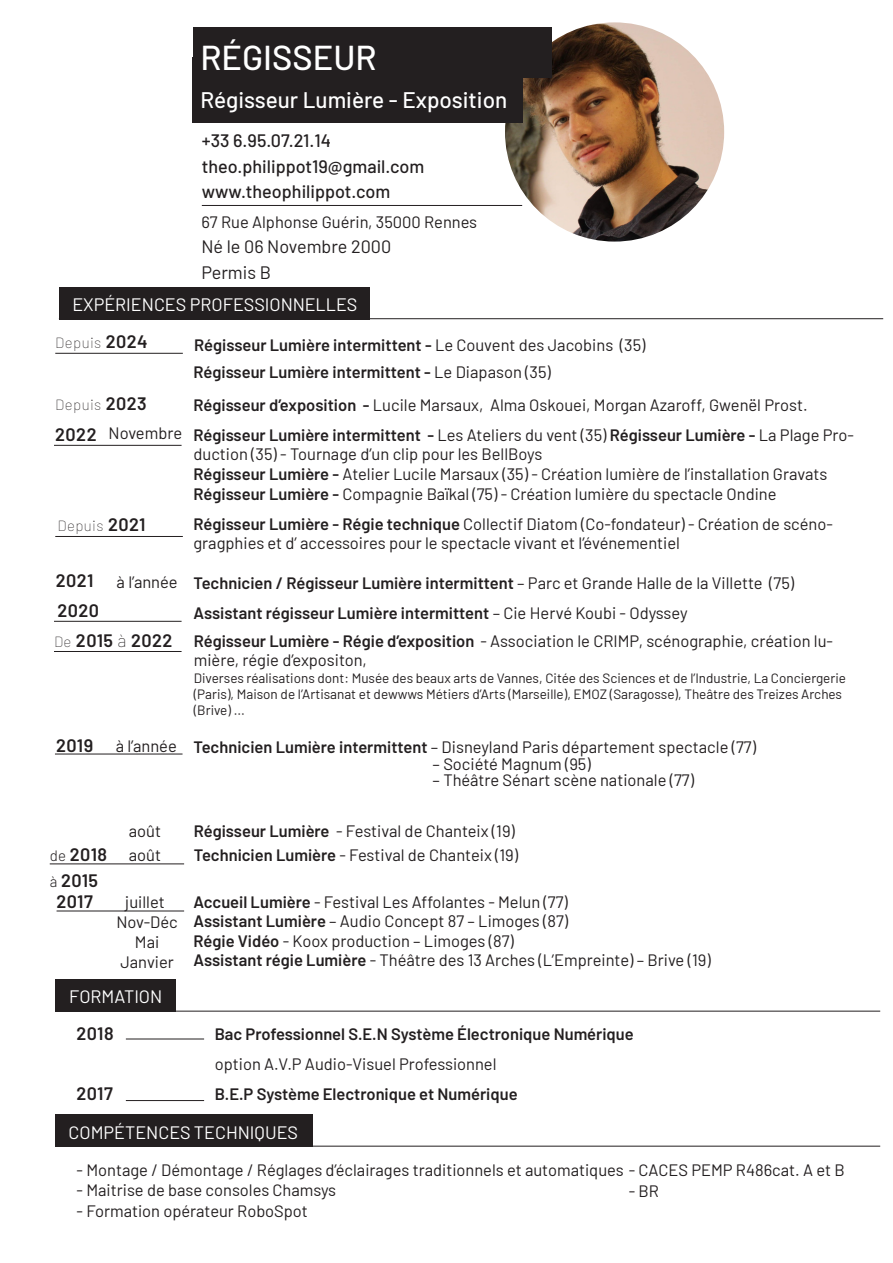
<style>
.page{position:relative;width:893px;height:1263px;background:#fff}
.page>*{position:absolute;margin:0;border:0;box-sizing:border-box;transform-origin:0 0}
.t1{font:500 34.5px "Barlow";color:#fff}
.t2{font:500 22.5px "Barlow";color:#fff}
.t3{font:500 18px "Barlow";color:#231f20}
.t4{font:18px "Barlow";color:#fff}
.t5{font:600 18px "Barlow";letter-spacing:.025em;color:#231f20}
.t6{font:18px "Barlow";color:#231f20}
.Poste{font:16.5px/19.8px "Barlow";color:#231f20}
.t7{font:600 16.5px "Barlow";color:#231f20}
.description_poste{font:16.5px "Barlow";color:#231f20}
.t8{font:100 15px "Barlow";letter-spacing:.025em;color:#231f20}
.Poste-2{font:13.5px/16.2px "Barlow";color:#231f20}
.s1{font-weight:600;font-size:18px}
.s2{font-weight:400}
.s3{font-weight:600}
.s4{font-weight:100;font-size:15px}
.s5{font-weight:100}
.s6{font-weight:300;font-size:15px}
</style>
<div class="page">
<img style="left:505px;top:22px;width:219px;height:220px;border-radius:110px">
<div style="left:193px;top:28px;width:359px;height:50px;background:#231f20"></div>
<div style="left:193px;top:57px;width:330px;height:65px;background:#231f20"></div>
<div style="left:59px;top:287px;width:310px;height:32px;background:#231f20"></div>
<hr style="left:59px;top:318px;width:824px;height:1px;background:#231f20">
<div style="left:55px;top:979px;width:121px;height:32px;background:#231f20"></div>
<hr style="left:55px;top:1011px;width:825px;height:1px;background:#231f20">
<hr style="left:126px;top:1039px;width:78px;height:1px;background:#231f20">
<hr style="left:126px;top:1100px;width:78px;height:1px;background:#231f20">
<hr style="left:54px;top:651px;width:128px;height:1px;background:#231f20">
<hr style="left:55px;top:754px;width:128px;height:1px;background:#231f20">
<hr style="left:57px;top:911px;width:127px;height:1px;background:#231f20">
<hr style="left:50px;top:864px;width:134px;height:1px;background:#231f20">
<hr style="left:202px;top:205px;width:320px;height:1px;background:#231f20">
<hr style="left:54px;top:621px;width:128px;height:1px;background:#231f20">
<hr style="left:55px;top:536px;width:128px;height:1px;background:#231f20">
<hr style="left:55px;top:353px;width:128px;height:1px;background:#231f20">
<hr style="left:54px;top:445px;width:128px;height:1px;background:#231f20">
<div style="left:55px;top:1114px;width:258px;height:32px;background:#231f20"></div>
<hr style="left:55px;top:1146px;width:825px;height:1px;background:#231f20">
<p class="t1" style="left:200px;top:32px;width:178px">RÉGISSEUR</p>
<p class="t2" style="left:200px;top:83px;width:308px">Régisseur Lumière - Exposition</p>
<p class="t3" style="left:202px;top:128px;width:131px">+33 6.95.07.21.14</p>
<p class="t3" style="left:202px;top:153px;width:224px">theo.philippot19@gmail.com</p>
<p class="t3" style="left:202px;top:179px;width:190px">www.theophilippot.com</p>
<p class="Poste" style="left:201px;top:211px;width:277px">67 Rue Alphonse Guérin, 35000 Rennes</p>
<p class="t6" style="left:201px;top:234px;width:191px">Né le 06 Novembre 2000</p>
<p class="t6" style="left:201px;top:259px;width:71px">Permis B</p>
<p class="t4" style="left:72px;top:292px;width:286px">EXPÉRIENCES PROFESSIONNELLES</p>
<p class="t8" style="left:55px;top:332px;width:94px">Depuis <span class="s1">2024</span></p>
<p class="t7" style="left:194px;top:332px;width:453px">Régisseur Lumière intermittent - <span class="s2">Le Couvent des Jacobins (35)</span></p>
<p class="t7" style="left:193px;top:360px;width:359px">Régisseur Lumière intermittent - <span class="s2">Le Diapason (35)</span></p>
<p class="t8" style="left:55px;top:393px;width:93px">Depuis <span class="s1">2023</span></p>
<p class="t5" style="left:55px;top:422px;width:43px">2022</p>
<p class="Poste" style="left:109px;top:422px;width:75px">Novembre</p>
<p class="Poste" style="left:193px;top:393px;width:616px"><span class="s3">Régisseur d’exposition -</span> Lucile Marsaux, Alma Oskouei, Morgan Azaroff, Gwenël Prost.</p>
<p class="Poste" style="left:193px;top:423px;width:662px"><span class="s3">Régisseur Lumière intermittent -</span> Les Ateliers du vent (35) <span class="s3">Régisseur Lumière -</span> La Plage Pro&shy;duction (35) - Tournage d’un clip pour les BellBoys</p>
<p class="Poste" style="left:193px;top:463px;width:635px"><span class="s3">Régisseur Lumière -</span> Atelier Lucile Marsaux (35) - Création lumière de l’installation Gravats</p>
<p class="Poste" style="left:193px;top:483px;width:584px"><span class="s3">Régisseur Lumière -</span> Compagnie Baïkal (75) - Création lumière du spectacle Ondine</p>
<p class="t8" style="left:58px;top:515px;width:90px">Depuis <span class="s1">2021</span></p>
<p class="Poste" style="left:193px;top:513px;width:641px"><span class="s3">Régisseur Lumière - Régie technique</span> Collectif Diatom (Co-fondateur) - Création de scéno&shy;gragphies et d’ accessoires pour le spectacle vivant et l’événementiel</p>
<p class="t5" style="left:56px;top:567px;width:39px">2021</p>
<p class="t5" style="left:58px;top:597px;width:43px">2020</p>
<p class="Poste" style="left:117px;top:571px;width:63px">à l’année</p>
<p class="t5" style="left:54px;top:627px;width:120px"><span class="s4">De</span> 2015 <span class="s5">à</span> 2022</p>
<p class="t5" style="left:56px;top:732px;width:39px">2019</p>
<p class="Poste" style="left:116px;top:735px;width:63px">à l’année</p>
<p class="t5" style="left:50px;top:841px;width:59px"><span class="s6">de</span> 2018</p>
<p class="t5" style="left:50px;top:867px;width:50px"><span class="s6">à</span> 2015</p>
<p class="t5" style="left:57px;top:889px;width:38px">2017</p>
<p class="Poste" style="left:129px;top:820px;width:34px">août</p>
<p class="Poste" style="left:129px;top:844px;width:34px">août</p>
<p class="Poste" style="left:125px;top:891px;width:41px">juillet</p>
<p class="Poste" style="left:116px;top:911px;width:63px">Nov-Déc</p>
<p class="Poste" style="left:135px;top:931px;width:26px">Mai</p>
<p class="Poste" style="left:120px;top:951px;width:55px">Janvier</p>
<p class="t4" style="left:69px;top:984px;width:95px">FORMATION</p>
<p class="t5" style="left:77px;top:1020px;width:39px">2018</p>
<p class="t5" style="left:77px;top:1080px;width:38px">2017</p>
<p class="t7" style="left:193px;top:571px;width:602px">Technicien / Régisseur Lumière intermittent <span class="s2">– Parc et Grande Halle de la Villette (75)</span></p>
<p class="t7" style="left:193px;top:601px;width:496px">Assistant régisseur Lumière intermittent <span class="s2">– Cie Hervé Koubi - Odyssey</span></p>
<p class="Poste" style="left:194px;top:629px;width:641px"><span class="s3">Régisseur Lumière - Régie d’exposition</span> - Association le CRIMP, scénographie, création lu&shy;mière, régie d’expositon,</p>
<p class="Poste-2" style="left:194px;top:668px;width:654px">Diverses réalisations dont: Musée des beaux arts de Vannes, Citée des Sciences et de l’Industrie, La Conciergerie (Paris), Maison de l’Artisanat et dewwws Métiers d’Arts (Marseille), EMOZ (Saragosse), Theâtre des Treizes Arches (Brive) ...</p>
<p class="Poste" style="left:193px;top:736px;width:564px"><span class="s3">Technicien Lumière intermittent</span> – Disneyland Paris département spectacle (77)</p>
<p class="Poste" style="left:433px;top:753px;width:160px">– Société Magnum (95)</p>
<p class="Poste" style="left:433px;top:769px;width:263px">– Théâtre Sénart scène nationale (77)</p>
<p class="Poste" style="left:194px;top:820px;width:323px"><span class="s3">Régisseur Lumière</span> - Festival de Chanteix (19)</p>
<p class="Poste" style="left:194px;top:844px;width:326px"><span class="s3">Technicien Lumière</span> - Festival de Chanteix (19)</p>
<p class="description_poste" style="left:193px;top:890px;width:376px"><span class="s3">Accueil Lumière</span> - Festival Les Affolantes - Melun (77)</p>
<p class="Poste" style="left:193px;top:910px;width:376px"><span class="s3">Assistant Lumière</span> – Audio Concept 87 – Limoges (87)</p>
<p class="Poste" style="left:193px;top:929px;width:322px"><span class="s3">Régie Vidéo</span> - Koox production – Limoges (87)</p>
<p class="Poste" style="left:193px;top:949px;width:519px"><span class="s3">Assistant régie Lumière</span> - Théâtre des 13 Arches (L’Empreinte) – Brive (19)</p>
<p class="t7" style="left:215px;top:1022px;width:420px">Bac Professionnel S.E.N Système Électronique Numérique</p>
<p class="Poste" style="left:215px;top:1053px;width:283px">option A.V.P Audio-Visuel Professionnel</p>
<p class="t7" style="left:215px;top:1082px;width:304px">B.E.P Système Electronique et Numérique</p>
<p class="t4" style="left:69px;top:1120px;width:231px">COMPÉTENCES TECHNIQUES</p>
<p class="Poste" style="left:77px;top:1159px;width:770px">- Montage / Démontage / Réglages d’éclairages traditionnels et automatiques - CACES PEMP R486cat. A et B</p>
<p class="Poste" style="left:77px;top:1178px;width:261px">- Maitrise de base consoles Chamsys</p>
<p class="Poste" style="left:77px;top:1199px;width:233px">- Formation opérateur RoboSpot</p>
<p class="Poste" style="left:629px;top:1180px;width:32px">- BR</p>
</div>
